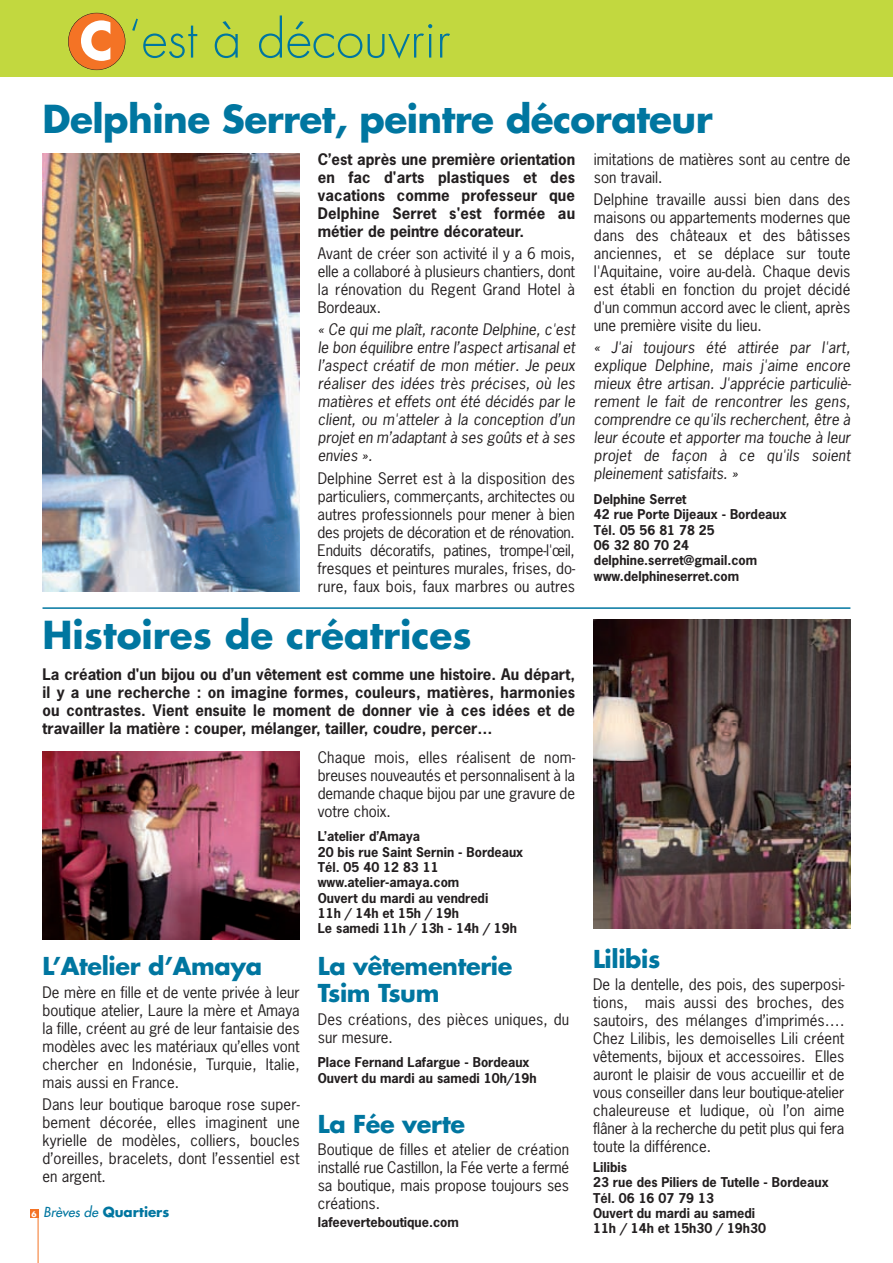
<style>
.page{position:relative;width:893px;height:1263px;background:#fff}
.page>*{position:absolute;margin:0;border:0;box-sizing:border-box;transform-origin:0 0}
.t1{font:300 51px "Futura";color:#0076a0}
.t2{font:700 37.5px "Futura";letter-spacing:-.015em;color:#0076a0}
.t3{font:700 24px/27px "Futura";letter-spacing:-.015em;color:#0076a0}
.t4{font:15px/18px "News Gothic";color:#231f20;text-align:justify}
.t5{font:italic 15px/18px "News Gothic";letter-spacing:.005em;color:#231f20;text-align:justify}
.t6{font:700 15px/18px "News Gothic";color:#231f20;text-align:justify}
.t7{font:700 13.5px "Futura";color:#0076a0}
.t8{font:700 12.75px/15.3px "News Gothic";color:#231f20}
.s1{font-weight:700;color:#fff}
.s2{font-size:7.5px;color:#fff}
.s3{font-weight:400;font-style:italic}
</style>
<div class="page">
<div style="left:0;top:0;width:893px;height:77px;background:#c2d83f"></div>
<div style="left:68px;top:13px;width:57px;height:57px;background:#f47325;border-radius:50%"></div>
<div style="left:68px;top:13px;width:57px;height:57px;border:1px solid #231f20;border-radius:50%"></div>
<div style="left:30px;top:1209px;width:8px;height:9px;background:#f47325"></div>
<hr style="left:38px;top:1209px;width:1px;height:54px;background:#f47325">
<hr style="left:43px;top:607px;width:807px;height:2px;background:#0076a0">
<img style="left:593px;top:619px;width:257px;height:309px">
<img style="left:43px;top:751px;width:257px;height:189px">
<img style="left:43px;top:153px;width:257px;height:438px">
<h1 class="t1" style="left:80px;top:15px;width:372px"><span class="s1">C</span> ‘est à découvrir</h1>
<h2 class="t2" style="left:43px;top:102px;width:672px">Delphine Serret, peintre décorateur</h2>
<p class="t6" style="left:318px;top:151px;width:259px">C’est après une première orientation en fac d'arts plastiques et des vacations comme professeur que Delphine Serret s'est formée au métier de peintre décorateur.</p>
<p class="t4" style="left:318px;top:245px;width:259px">Avant de créer son activité il y a 6 mois, elle a collaboré à plusieurs chantiers, dont la rénovation du Regent Grand Hotel à Bordeaux.</p>
<p class="t5" style="left:318px;top:321px;width:259px">« Ce qui me plaît, raconte Delphine, c'est le bon équilibre entre l’aspect artisanal et l’aspect créatif de mon métier. Je peux réaliser des idées très précises, où les matières et effets ont été décidés par le client, ou m'atteler à la conception d’un projet en m’adaptant à ses goûts et à ses envies ».</p>
<p class="t4" style="left:318px;top:469px;width:259px">Delphine Serret est à la disposition des particuliers, commerçants, architectes ou autres professionnels pour mener à bien des projets de décoration et de rénovation.<br>Enduits décoratifs, patines, trompe-l'œil, fresques et peintures murales, frises, do&shy;rure, faux bois, faux marbres ou autres</p>
<h2 class="t2" style="left:43px;top:618px;width:431px">Histoires de créatrices</h2>
<p class="t6" style="left:42px;top:666px;width:534px">La création d'un bijou ou d’un vêtement est comme une histoire. Au départ, il y a une recherche : on imagine formes, couleurs, matières, harmonies ou contrastes. Vient ensuite le moment de donner vie à ces idées et de travailler la matière : couper, mélanger, tailler, coudre, percer…</p>
<p class="t4" style="left:318px;top:748px;width:259px">Chaque mois, elles réalisent de nom&shy;breuses nouveautés et personnalisent à la demande chaque bijou par une gravure de votre choix.</p>
<p class="t8" style="left:318px;top:829px;width:207px">L’atelier d’Amaya<br>20 bis rue Saint Sernin - Bordeaux<br>Tél. 05 40 12 83 11 www.atelier-amaya.com<br>Ouvert du mardi au vendredi<br>11h / 14h et 15h / 19h<br>Le samedi 11h / 13h - 14h / 19h</p>
<h3 class="t3" style="left:43px;top:955px;width:221px">L’Atelier d’Amaya</h3>
<p class="t4" style="left:42px;top:983px;width:259px">De mère en fille et de vente privée à leur boutique atelier, Laure la mère et Amaya la fille, créent au gré de leur fantaisie des modèles avec les matériaux qu’elles vont chercher en Indonésie, Turquie, Italie, mais aussi en France.</p>
<p class="t4" style="left:42px;top:1095px;width:259px">Dans leur boutique baroque rose super&shy;bement décorée, elles imaginent une kyrielle de modèles, colliers, boucles d’oreilles, bracelets, dont l’essentiel est en argent.</p>
<p class="t7" style="left:31px;top:1206px;width:139px"><span class="s2">6</span> <span class="s3">Brèves de</span> Quartiers</p>
<h3 class="t3" style="left:318px;top:955px;width:196px">La vêtementerie<br>Tsim Tsum</h3>
<p class="t4" style="left:318px;top:1010px;width:253px">Des créations, des pièces uniques, du sur mesure.</p>
<p class="t8" style="left:318px;top:1055px;width:220px">Place Fernand Lafargue - Bordeaux<br>Ouvert du mardi au samedi 10h/19h</p>
<h3 class="t3" style="left:318px;top:1113px;width:149px">La Fée verte</h3>
<p class="t4" style="left:318px;top:1141px;width:253px">Boutique de filles et atelier de création installé rue Castillon, la Fée verte a fermé sa boutique, mais propose toujours ses créations.</p>
<p class="t8" style="left:318px;top:1215px;width:142px">lafeeverteboutique.com</p>
<p class="t4" style="left:594px;top:151px;width:258px">imitations de matières sont au centre de son travail.</p>
<p class="t4" style="left:594px;top:191px;width:258px">Delphine travaille aussi bien dans des maisons ou appartements modernes que dans des châteaux et des bâtisses anciennes, et se déplace sur toute l'Aquitaine, voire au-delà. Chaque devis est établi en fonction du projet décidé d'un commun accord avec le client, après une première visite du lieu.</p>
<p class="t5" style="left:594px;top:339px;width:259px">« J'ai toujours été attirée par l'art, explique Delphine, mais j'aime encore mieux être artisan. J'apprécie particuliè&shy;rement le fait de rencontrer les gens, comprendre ce qu'ils recherchent, être à leur écoute et apporter ma touche à leur projet de façon à ce qu'ils soient pleinement satisfaits. »</p>
<p class="t8" style="left:594px;top:492px;width:194px">Delphine Serret<br>42 rue Porte Dijeaux - Bordeaux<br>Tél. 05 56 81 78 25<br>06 32 80 70 24 delphine.serret@gmail.com www.delphineserret.com</p>
<h3 class="t3" style="left:593px;top:947px;width:69px">Lilibis</h3>
<p class="t4" style="left:593px;top:976px;width:253px">De la dentelle, des pois, des superposi&shy;tions, mais aussi des broches, des sautoirs, des mélanges d’imprimés….<br>Chez Lilibis, les demoiselles Lili créent vêtements, bijoux et accessoires. Elles auront le plaisir de vous accueillir et de vous conseiller dans leur boutique-atelier chaleureuse et ludique, où l’on aime flâner à la recherche du petit plus qui fera toute la différence.</p>
<p class="t8" style="left:593px;top:1160px;width:237px">Lilibis<br>23 rue des Piliers de Tutelle - Bordeaux<br>Tél. 06 16 07 79 13<br>Ouvert du mardi au samedi<br>11h / 14h et 15h30 / 19h30</p>
</div>
